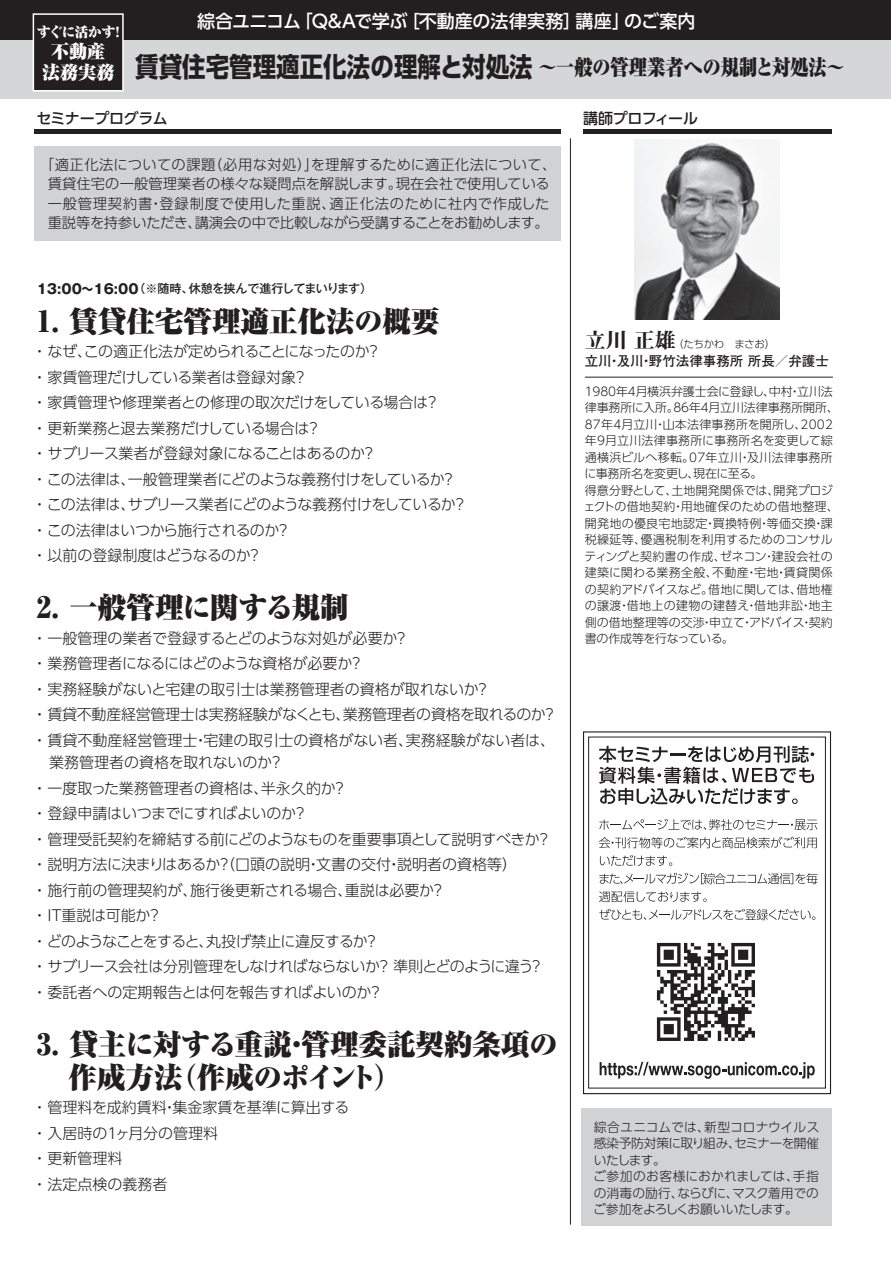
<style>
.page{position:relative;width:891px;height:1263px;background:#fff}
.page>*{position:absolute;margin:0;border:0;box-sizing:border-box;transform-origin:0 0}
.t1{font:900 28.5px/33px "Ryumin Pro";color:#231f20}
.t2{font:700 27px "UD Shin Go Pro";color:#231f20;scale:.87 1}
.t3{font:500 18px "UD Shin Go Pro";color:#fff}
.t4{font:900 18px/21px "Ryumin Pro";color:#fff;text-align:center}
.t5{font:300 15px/25.5px "UD Shin Go Pro";letter-spacing:-.02em;color:#231f20}
.t6{font:300 15px/25.5px "UD Shin Go Pro";color:#231f20}
.t7{font:500 15px "UD Shin Go Pro";letter-spacing:-.02em;color:#231f20}
.t8{font:300 14.25px/19.5px "UD Shin Go Pro";letter-spacing:.01em;color:#231f20;text-align:center}
.t9{font:700 13.5px "Futo Go B101 Pro";color:#231f20}
.t10{font:900 13.5px "Ryumin Pro";letter-spacing:-.035em;color:#fff}
.t11{font:300 12.75px/16.5px "UD Shin Go Pro";letter-spacing:-.02em;color:#231f20}
.t12{font:300 12px/16.5px "UD Shin Go Pro";color:#231f20}
.t13{font:500 12px "Gothic MB101 Pro";letter-spacing:-.045em;color:#231f20}
.t14{font:300 10.5px "UD Shin Go Pro";letter-spacing:-.035em;color:#231f20}
.s1{font-family:"Ryumin Pro";font-weight:900;font-size:21px}
.s2{font-weight:700;font-size:13.5px}
.s3{font-family:"Midashi Min Pro MA31";font-weight:400;font-size:21px}
</style>
<div class="page">
<div style="left:0;top:0;width:890px;height:40px;background:#231f20"></div>
<div style="left:0;top:40px;width:890px;height:58px;background:#d5d6d8"></div>
<div style="left:34px;top:147px;width:527px;height:94px;background:#d1d2d4"></div>
<div style="left:34px;top:129px;width:526px;height:5px;background:#231f20"></div>
<div style="left:583px;top:129px;width:248px;height:5px;background:#231f20"></div>
<hr style="left:570px;top:138px;width:1px;height:1086px;background:#231f20">
<div style="left:33px;top:13px;width:91px;height:78px;background:#231f20;border:2px solid #fff"></div>
<hr style="left:584px;top:377px;width:248px;height:1px;background:#231f20">
<img style="left:634px;top:140px;width:145px;height:179px">
<div style="left:580px;top:1108px;width:251px;height:117px;background:#d1d2d4"></div>
<div style="left:583px;top:731px;width:248px;height:363px;border:1px solid #231f20"></div>
<div style="left:588px;top:737px;width:237px;height:351px;border:1px solid #231f20"></div>
<svg style="left:599px;top:746px;width:215px;height:59px"></svg>
<svg style="left:599px;top:819px;width:218px;height:11px"></svg>
<svg style="left:599px;top:836px;width:217px;height:12px"></svg>
<svg style="left:600px;top:855px;width:72px;height:11px"></svg>
<svg style="left:599px;top:872px;width:218px;height:12px"></svg>
<svg style="left:599px;top:891px;width:107px;height:11px"></svg>
<svg style="left:599px;top:908px;width:216px;height:12px"></svg>
<svg style="left:599px;top:1062px;width:215px;height:17px"></svg>
<svg style="left:657px;top:943px;width:98px;height:98px"></svg>
<p class="t10" style="left:37px;top:21px;width:89px">すぐに活かす！</p>
<p class="t4" style="left:42px;top:39px;width:73px">不動産法務実務</p>
<p class="t3" style="left:197px;top:7px;width:500px">綜合ユニコム「Q&amp;Aで学ぶ［不動産の法律実務］講座」のご案内</p>
<h2 class="t2" style="left:135px;top:44px;width:816px">賃貸住宅管理適正化法の理解と対処法 <span class="s1">～一般の管理業者への規制と対処法～</span></h2>
<p class="t7" style="left:36px;top:106px;width:133px">セミナープログラム</p>
<p class="t8" style="left:40px;top:154px;width:518px">「適正化法についての課題（必用な対処）」を理解するために適正化法について、賃貸住宅の一般管理業者の様々な疑問点を解説します。現在会社で使用している一般管理契約書・登録制度で使用した重説、適正化法のために社内で作成した重説等を持参いただき、講演会の中で比較しながら受講することをお勧めします。</p>
<p class="t13" style="left:37px;top:279px;width:337px"><span class="s2">13:00～16:00</span>（※随時、休憩を挟んで進行してまいります）</p>
<h1 class="t1" style="left:37px;top:303px;width:404px">1. 賃貸住宅管理適正化法の概要</h1>
<p class="t5" style="left:32px;top:338px;width:436px">・ なぜ、この適正化法が定められることになったのか？<br>・ 家賃管理だけしている業者は登録対象？<br>・ 家賃管理や修理業者との修理の取次だけをしている場合は？<br>・ 更新業務と退去業務だけしている場合は？<br>・ サブリース業者が登録対象になることはあるのか？<br>・ この法律は、一般管理業者にどのような義務付けをしているか？・ この法律は、サブリース業者にどのような義務付けをしているか？・ この法律はいつから施行されるのか？<br>・ 以前の登録制度はどうなるのか？</p>
<h1 class="t1" style="left:37px;top:589px;width:313px">2. 一般管理に関する規制</h1>
<p class="t5" style="left:32px;top:625px;width:526px">・ 一般管理の業者で登録するとどのような対処が必要か？<br>・ 業務管理者になるにはどのような資格が必要か？<br>・ 実務経験がないと宅建の取引士は業務管理者の資格が取れないか？<br>・ 賃貸不動産経営管理士は実務経験がなくとも、業務管理者の資格を取れるのか？・ 賃貸不動産経営管理士・宅建の取引士の資格がない者、実務経験がない者は、</p>
<p class="t5" style="left:32px;top:749px;width:520px;text-indent:17px">業務管理者の資格を取れないのか？<br>・ 一度取った業務管理者の資格は、半永久的か？<br>・ 登録申請はいつまでにすればよいのか？<br>・ 管理受託契約を締結する前にどのようなものを重要事項として説明すべきか？・ 説明方法に決まりはあるか？（口頭の説明・文書の交付・説明者の資格等）<br>・ 施行前の管理契約が、施行後更新される場合、重説は必要か？<br>・ IT重説は可能か？<br>・ どのようなことをすると、丸投げ禁止に違反するか？<br>・ サブリース会社は分別管理をしなければならないか？ 準則とどのように違う？・ 委託者への定期報告とは何を報告すればよいのか？</p>
<h1 class="t1" style="left:69px;top:1026px;width:491px;text-indent:-32px">3. 貸主に対する重説・管理委託契約条項の作成方法（作成のポイント）</h1>
<p class="t6" style="left:32px;top:1094px;width:319px">・ 管理料を成約賃料・集金家賃を基準に算出する・ 入居時の１ヶ月分の管理料<br>・ 更新管理料<br>・ 法定点検の義務者</p>
<p class="t7" style="left:583px;top:106px;width:116px">講師プロフィール</p>
<p class="t14" style="left:584px;top:335px;width:192px"><span class="s3">立川 正雄</span>（たちかわ　まさお）</p>
<p class="t9" style="left:584px;top:350px;width:245px">立川・及川・野竹法律事務所 所長／弁護士</p>
<p class="t12" style="left:583px;top:382px;width:257px">1980年4月横浜弁護士会に登録し、中村・立川法律事務所に入所。86年4月立川法律事務所開所、<br>87年4月立川・山本法律事務所を開所し、2002年9月立川法律事務所に事務所名を変更して綜通横浜ビルへ移転。07年立川・及川法律事務所に事務所名を変更し、現在に至る。<br>得意分野として、土地開発関係では、開発プロジェクトの借地契約・用地確保のための借地整理、開発地の優良宅地認定・買換特例・等価交換・課税繰延等、優遇税制を利用するためのコンサルティングと契約書の作成、ゼネコン・建設会社の建築に関わる業務全般、不動産・宅地・賃貸関係の契約アドバイスなど。借地に関しては、借地権の譲渡・借地上の建物の建替え・借地非訟・地主側の借地整理等の交渉・申立て・アドバイス・契約書の作成等を行なっている。</p>
<p class="t11" style="left:593px;top:1118px;width:228px">綜合ユニコムでは、新型コロナウイルス感染予防対策に取り組み、セミナーを開催いたします。<br>ご参加のお客様におかれましては、手指の消毒の励行、ならびに、マスク着用でのご参加をよろしくお願いいたします。</p>
</div>
